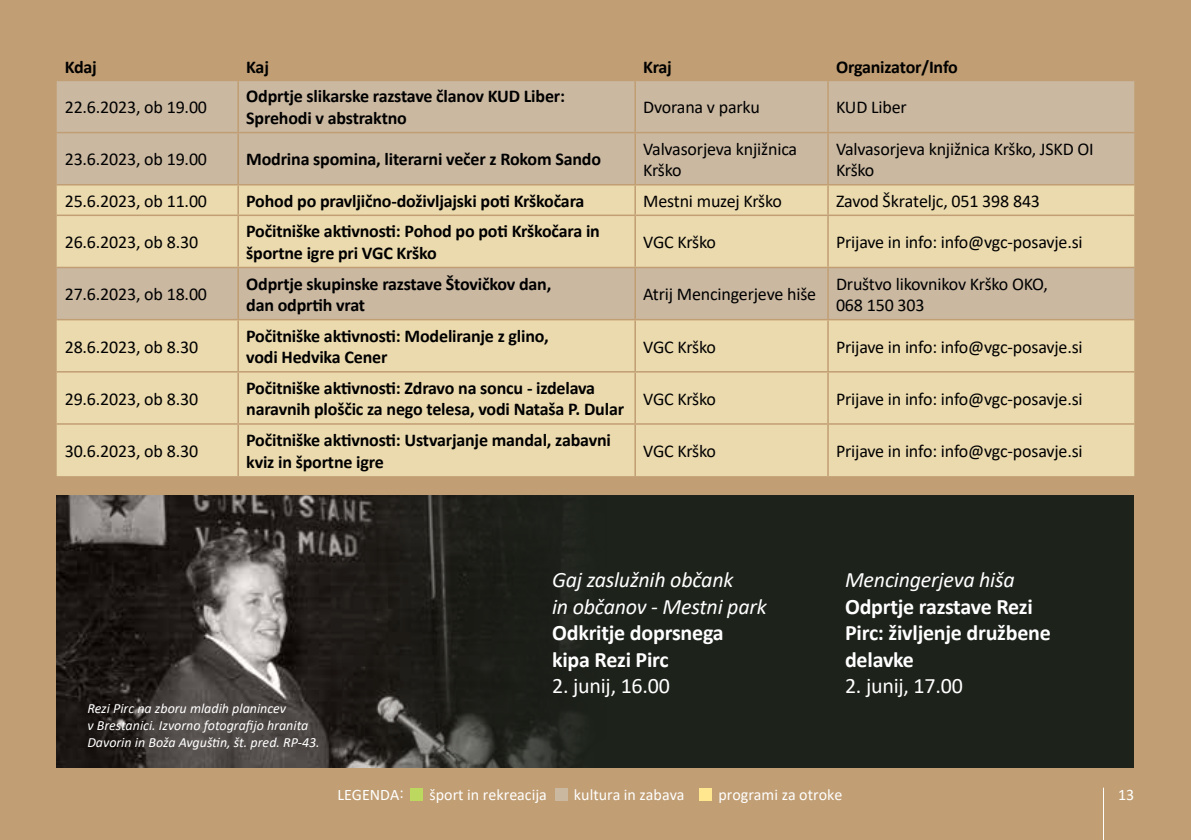
<style>
.page{position:relative;width:1191px;height:840px;background:#fff}
.page>*{position:absolute;margin:0;border:0;box-sizing:border-box;transform-origin:0 0}
.t1{font:700 22px/26.4px "Calibri";letter-spacing:-.01em;color:#fff}
.t2{font:italic 22px/26.4px "Calibri";letter-spacing:-.01em;color:#fff}
.t3{font:22px "Calibri";letter-spacing:-.01em;color:#fff}
.t4{font:700 18px/21.6px "Calibri";letter-spacing:-.01em;color:#000}
.t5{font:18px/21.6px "Calibri";letter-spacing:-.01em;color:#000}
.t6{font:16px "Calibri";color:#fff}
.t7{font:italic 14px/16.8px "Calibri";color:#fff}
</style>
<div class="page">
<div style="left:0;top:0;width:1191px;height:839px;background:#c19e73"></div>
<div style="left:410px;top:787px;width:12px;height:12px;background:#bcd85f"></div>
<div style="left:699px;top:787px;width:12px;height:12px;background:#ffe78f"></div>
<div style="left:555px;top:787px;width:12px;height:12px;background:#cab8a1"></div>
<hr style="left:1103px;top:787px;width:1px;height:52px;background:#fff">
<div style="left:57px;top:81px;width:1077px;height:103px;background:#cab8a1"></div>
<svg style="left:57px;top:185px;width:1077px;height:291px;fill:#ebdaae"></svg>
<hr style="left:237px;top:52px;width:2px;height:28px;background:#c19e73">
<hr style="left:634px;top:52px;width:2px;height:28px;background:#c19e73">
<svg style="left:827px;top:52px;width:1px;height:28px"></svg>
<hr style="left:57px;top:80px;width:181px;height:1px;background:#c19e73">
<hr style="left:238px;top:80px;width:397px;height:1px;background:#c19e73">
<hr style="left:635px;top:80px;width:193px;height:1px;background:#c19e73">
<hr style="left:828px;top:80px;width:306px;height:1px;background:#c19e73">
<hr style="left:237px;top:81px;width:2px;height:51px;background:#c19e73">
<hr style="left:634px;top:81px;width:2px;height:51px;background:#c19e73">
<hr style="left:827px;top:81px;width:1px;height:51px;background:#c19e73">
<hr style="left:57px;top:132px;width:181px;height:1px;background:#c19e73">
<hr style="left:238px;top:132px;width:397px;height:1px;background:#c19e73">
<hr style="left:237px;top:133px;width:2px;height:51px;background:#c19e73">
<hr style="left:635px;top:132px;width:193px;height:1px;background:#c19e73">
<hr style="left:634px;top:133px;width:2px;height:51px;background:#c19e73">
<hr style="left:828px;top:132px;width:306px;height:1px;background:#c19e73">
<hr style="left:827px;top:133px;width:1px;height:51px;background:#c19e73">
<hr style="left:57px;top:184px;width:181px;height:1px;background:#c19e73">
<hr style="left:238px;top:184px;width:397px;height:1px;background:#c19e73">
<hr style="left:237px;top:185px;width:2px;height:29px;background:#c19e73">
<hr style="left:635px;top:184px;width:193px;height:1px;background:#c19e73">
<hr style="left:634px;top:185px;width:2px;height:29px;background:#c19e73">
<hr style="left:828px;top:184px;width:306px;height:1px;background:#c19e73">
<svg style="left:827px;top:185px;width:1px;height:29px"></svg>
<hr style="left:57px;top:214px;width:181px;height:2px;background:#c19e73">
<hr style="left:238px;top:214px;width:397px;height:2px;background:#c19e73">
<hr style="left:237px;top:216px;width:2px;height:50px;background:#c19e73">
<hr style="left:635px;top:214px;width:193px;height:2px;background:#c19e73">
<hr style="left:634px;top:216px;width:2px;height:50px;background:#c19e73">
<hr style="left:828px;top:214px;width:306px;height:2px;background:#c19e73">
<hr style="left:827px;top:216px;width:1px;height:50px;background:#c19e73">
<hr style="left:57px;top:266px;width:181px;height:2px;background:#c19e73">
<hr style="left:238px;top:266px;width:397px;height:2px;background:#c19e73">
<hr style="left:237px;top:268px;width:2px;height:51px;background:#c19e73">
<hr style="left:635px;top:266px;width:193px;height:2px;background:#c19e73">
<hr style="left:634px;top:268px;width:2px;height:51px;background:#c19e73">
<hr style="left:828px;top:266px;width:306px;height:2px;background:#c19e73">
<hr style="left:827px;top:268px;width:1px;height:51px;background:#c19e73">
<hr style="left:57px;top:319px;width:181px;height:1px;background:#c19e73">
<hr style="left:238px;top:319px;width:397px;height:1px;background:#c19e73">
<hr style="left:237px;top:320px;width:2px;height:51px;background:#c19e73">
<hr style="left:635px;top:319px;width:193px;height:1px;background:#c19e73">
<hr style="left:634px;top:320px;width:2px;height:51px;background:#c19e73">
<hr style="left:828px;top:319px;width:306px;height:1px;background:#c19e73">
<hr style="left:827px;top:320px;width:1px;height:51px;background:#c19e73">
<hr style="left:57px;top:371px;width:181px;height:1px;background:#c19e73">
<hr style="left:238px;top:371px;width:397px;height:1px;background:#c19e73">
<hr style="left:237px;top:372px;width:2px;height:51px;background:#c19e73">
<hr style="left:635px;top:371px;width:193px;height:1px;background:#c19e73">
<hr style="left:634px;top:372px;width:2px;height:51px;background:#c19e73">
<hr style="left:828px;top:371px;width:306px;height:1px;background:#c19e73">
<hr style="left:827px;top:372px;width:1px;height:51px;background:#c19e73">
<hr style="left:57px;top:423px;width:181px;height:1px;background:#c19e73">
<hr style="left:238px;top:423px;width:397px;height:1px;background:#c19e73">
<hr style="left:237px;top:424px;width:2px;height:52px;background:#c19e73">
<hr style="left:635px;top:423px;width:193px;height:1px;background:#c19e73">
<hr style="left:634px;top:424px;width:2px;height:52px;background:#c19e73">
<hr style="left:828px;top:423px;width:306px;height:1px;background:#c19e73">
<hr style="left:827px;top:424px;width:1px;height:52px;background:#c19e73">
<div style="left:57px;top:495px;width:1077px;height:272px;background:#1d221b"></div>
<img style="left:57px;top:495px;width:523px;height:272px">
<p class="t4" style="left:65px;top:56px;width:34px">Kdaj</p>
<p class="t4" style="left:246px;top:56px;width:24px">Kaj</p>
<p class="t4" style="left:643px;top:56px;width:30px">Kraj</p>
<p class="t4" style="left:836px;top:56px;width:123px">Organizator/Info</p>
<p class="t5" style="left:65px;top:96px;width:144px">22.6.2023, ob 19.00</p>
<p class="t4" style="left:246px;top:85px;width:320px">Odprtje slikarske razstave članov KUD Liber:<br>Sprehodi v abstraktno</p>
<p class="t5" style="left:643px;top:96px;width:118px">Dvorana v parku</p>
<p class="t5" style="left:836px;top:96px;width:72px">KUD Liber</p>
<p class="t5" style="left:65px;top:148px;width:144px">23.6.2023, ob 19.00</p>
<p class="t4" style="left:246px;top:148px;width:356px">Modrina spomina, literarni večer z Rokom Sando</p>
<p class="t5" style="left:643px;top:137px;width:156px">Valvasorjeva knjižnica<br>Krško</p>
<p class="t5" style="left:836px;top:137px;width:259px">Valvasorjeva knjižnica Krško, JSKD OI<br>Krško</p>
<p class="t5" style="left:65px;top:189px;width:144px">25.6.2023, ob 11.00</p>
<p class="t4" style="left:246px;top:190px;width:340px">Pohod po pravljično-doživljajski poti Krškočara</p>
<p class="t5" style="left:643px;top:189px;width:140px">Mestni muzej Krško</p>
<p class="t5" style="left:836px;top:189px;width:205px">Zavod Škrateljc, 051 398 843</p>
<p class="t5" style="left:65px;top:231px;width:135px">26.6.2023, ob 8.30</p>
<p class="t4" style="left:246px;top:220px;width:355px">Počitniške aktivnosti: Pohod po poti Krškočara in športne igre pri VGC Krško</p>
<p class="t5" style="left:643px;top:231px;width:74px">VGC Krško</p>
<p class="t5" style="left:836px;top:231px;width:248px">Prijave in info: info@vgc-posavje.si</p>
<p class="t5" style="left:65px;top:283px;width:144px">27.6.2023, ob 18.00</p>
<p class="t4" style="left:246px;top:272px;width:307px">Odprtje skupinske razstave Štovičkov dan, dan odprtih vrat</p>
<p class="t5" style="left:643px;top:283px;width:174px">Atrij Mencingerjeve hiše</p>
<p class="t5" style="left:836px;top:272px;width:213px">Društvo likovnikov Krško OKO,<br>068 150 303</p>
<p class="t5" style="left:65px;top:335px;width:135px">28.6.2023, ob 8.30</p>
<p class="t4" style="left:246px;top:324px;width:304px">Počitniške aktivnosti: Modeliranje z glino, vodi Hedvika Cener</p>
<p class="t5" style="left:643px;top:335px;width:74px">VGC Krško</p>
<p class="t5" style="left:836px;top:335px;width:248px">Prijave in info: info@vgc-posavje.si</p>
<p class="t5" style="left:65px;top:387px;width:135px">29.6.2023, ob 8.30</p>
<p class="t4" style="left:246px;top:376px;width:379px">Počitniške aktivnosti: Zdravo na soncu - izdelava naravnih ploščic za nego telesa, vodi Nataša P. Dular</p>
<p class="t5" style="left:643px;top:387px;width:74px">VGC Krško</p>
<p class="t5" style="left:836px;top:387px;width:248px">Prijave in info: info@vgc-posavje.si</p>
<p class="t5" style="left:65px;top:439px;width:135px">30.6.2023, ob 8.30</p>
<p class="t4" style="left:246px;top:429px;width:366px">Počitniške aktivnosti: Ustvarjanje mandal, zabavni kviz in športne igre</p>
<p class="t5" style="left:643px;top:439px;width:74px">VGC Krško</p>
<p class="t5" style="left:836px;top:439px;width:248px">Prijave in info: info@vgc-posavje.si</p>
<p class="t7" style="left:87px;top:699px;width:234px">Rezi Pirc na zboru mladih planincev<br>v Brestanici. Izvorno fotografijo hranita<br>Davorin in Boža Avguštin, št. pred. RP-43.</p>
<p class="t2" style="left:552px;top:565px;width:216px">Gaj zaslužnih občank<br>in občanov - Mestni park</p>
<p class="t1" style="left:552px;top:619px;width:173px">Odkritje doprsnega kipa Rezi Pirc</p>
<p class="t3" style="left:552px;top:670px;width:119px">2. junij, 16.00</p>
<p class="t2" style="left:845px;top:565px;width:171px">Mencingerjeva hiša</p>
<p class="t1" style="left:845px;top:592px;width:207px">Odprtje razstave Rezi<br>Pirc: življenje družbene delavke</p>
<p class="t3" style="left:845px;top:670px;width:119px">2. junij, 17.00</p>
<p class="t6" style="left:337px;top:782px;width:68px">LEGENDA:</p>
<p class="t6" style="left:429px;top:782px;width:119px">šport in rekreacija</p>
<p class="t6" style="left:574px;top:782px;width:112px">kultura in zabava</p>
<p class="t6" style="left:718px;top:782px;width:125px">programi za otroke</p>
<p class="t6" style="left:1118px;top:782px;width:18px">13</p>
</div>
